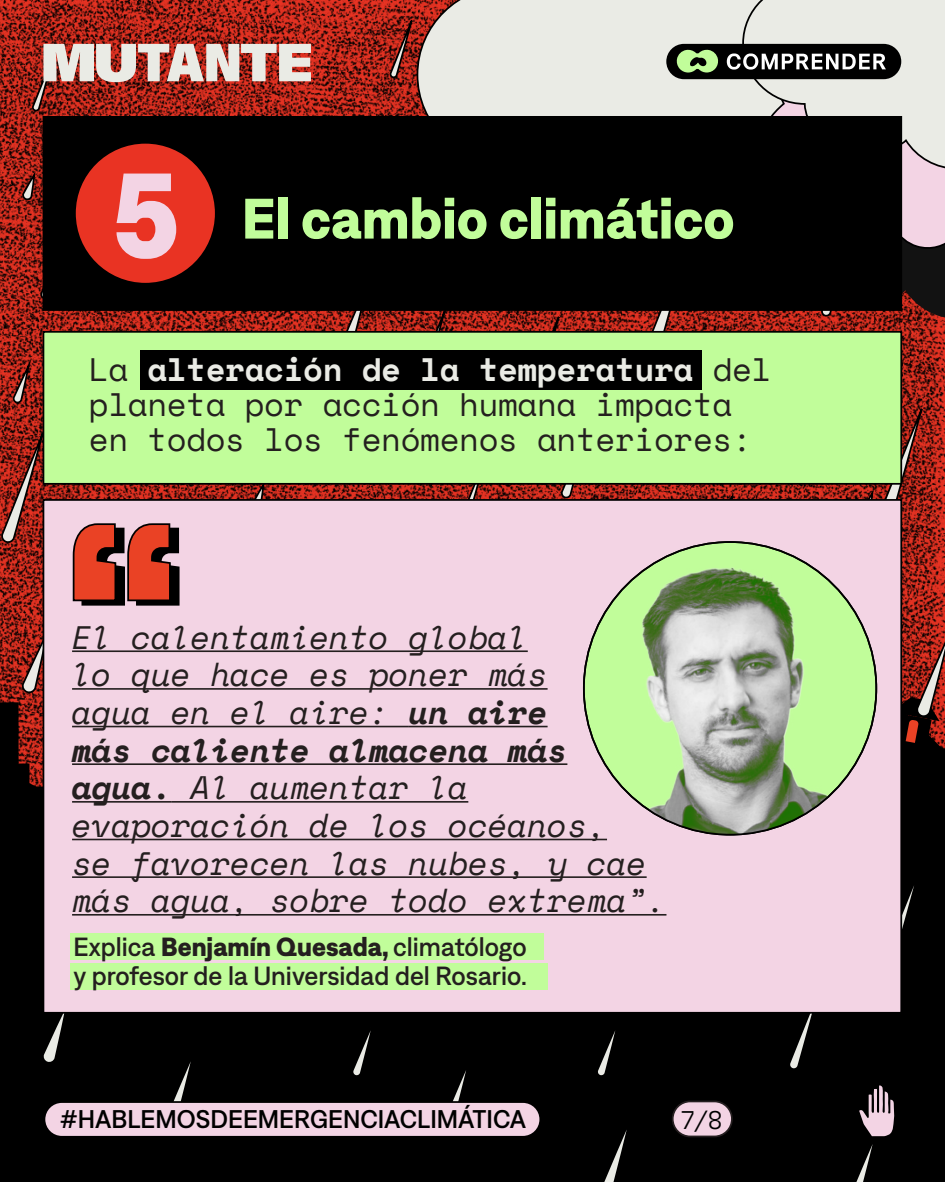
<style>
.page{position:relative;width:945px;height:1182px;background:#fff}
.page>*{position:absolute;margin:0;border:0;box-sizing:border-box;transform-origin:0 0}
.t1{font:700 56.88px "Denim";color:#c1fd9a}
.t2{font:italic 32.38px/37.6px "Space Mono";color:#241f1f}
.t3{font:32.38px/35px "Space Mono";letter-spacing:-.01em;color:#241f1f}
.t4{font:500 26.25px/28.9px "Denim";color:#241f1f}
.t5{font:500 25.55px "Denim";color:#000}
.t6{font:25.55px "GT Flexa ALLNEU7";color:#000}
.s1{font-size:120.4px;color:#f3d4e4}
.s2{font-weight:700;color:#eaebe5}
.s3{font-weight:700}
</style>
<div class="page">
<img style="left:0;top:0;width:945px;height:632px">
<div style="left:0;top:939px;width:723px;height:242px;background:#000"></div>
<div style="left:723px;top:966px;width:222px;height:215px;background:#000"></div>
<svg style="left:12px;top:365px;width:18px;height:38px"></svg>
<svg style="left:1px;top:433px;width:44px;height:110px"></svg>
<svg style="left:39px;top:238px;width:4px;height:60px"></svg>
<svg style="left:22px;top:175px;width:14px;height:25px"></svg>
<svg style="left:42px;top:1002px;width:27px;height:61px"></svg>
<svg style="left:0;top:632px;width:43px;height:307px"></svg>
<svg style="left:253px;top:485px;width:12px;height:14px"></svg>
<svg style="left:720px;top:496px;width:14px;height:3px"></svg>
<svg style="left:857px;top:493px;width:17px;height:6px"></svg>
<svg style="left:162px;top:1050px;width:34px;height:50px"></svg>
<svg style="left:560px;top:484px;width:26px;height:14px"></svg>
<svg style="left:788px;top:1013px;width:34px;height:56px"></svg>
<svg style="left:880px;top:409px;width:43px;height:110px"></svg>
<svg style="left:457px;top:484px;width:30px;height:15px"></svg>
<svg style="left:902px;top:632px;width:43px;height:334px"></svg>
<svg style="left:400px;top:311px;width:46px;height:20px"></svg>
<svg style="left:600px;top:1119px;width:32px;height:62px"></svg>
<svg style="left:338px;top:311px;width:32px;height:20px"></svg>
<svg style="left:536px;top:317px;width:25px;height:14px"></svg>
<svg style="left:647px;top:311px;width:44px;height:20px"></svg>
<svg style="left:446px;top:1059px;width:25px;height:41px"></svg>
<svg style="left:595px;top:1019px;width:26px;height:57px"></svg>
<svg style="left:351px;top:1019px;width:25px;height:57px"></svg>
<svg style="left:389px;top:21px;width:24px;height:57px"></svg>
<svg style="left:743px;top:264px;width:202px;height:54px;fill:#121212"></svg>
<div style="left:416px;top:0;width:311px;height:116px;background:#eaebe5"></div>
<svg style="left:902px;top:216px;width:43px;height:48px"></svg>
<div style="left:43px;top:331px;width:859px;height:153px;background:#c1fd9a;border:2px solid #000"></div>
<div style="left:43px;top:116px;width:859px;height:195px;background:#000;border:2px solid #000"></div>
<div style="left:43px;top:499px;width:859px;height:514px;background:#f3d4e4;border:2px solid #000"></div>
<img style="left:584px;top:547px;width:292px;height:287px">
<div style="left:70px;top:933px;width:473px;height:26px;background:#c1fd9a"></div>
<div style="left:71px;top:963px;width:477px;height:26px;background:#c1fd9a"></div>
<div style="left:141px;top:350px;width:561px;height:40px;background:#000"></div>
<svg style="left:72px;top:523px;width:108px;height:83px"></svg>
<hr style="left:72px;top:650px;width:456px;height:2px;background:#241f1f">
<hr style="left:72px;top:688px;width:476px;height:1px;background:#241f1f">
<hr style="left:72px;top:725px;width:337px;height:2px;background:#241f1f">
<hr style="left:409px;top:725px;width:139px;height:2px;background:#241f1f">
<hr style="left:72px;top:763px;width:495px;height:2px;background:#241f1f">
<hr style="left:72px;top:801px;width:99px;height:1px;background:#241f1f">
<hr style="left:171px;top:801px;width:297px;height:1px;background:#241f1f">
<hr style="left:72px;top:838px;width:535px;height:2px;background:#241f1f">
<hr style="left:72px;top:876px;width:575px;height:1px;background:#241f1f">
<hr style="left:72px;top:913px;width:594px;height:2px;background:#241f1f">
<div style="left:75px;top:143px;width:141px;height:141px;background:#e93323;border-radius:50%"></div>
<svg style="left:31px;top:44px;width:280px;height:67px"></svg>
<svg style="left:853px;top:1083px;width:43px;height:98px"></svg>
<div style="left:44px;top:1101px;width:496px;height:35px;background:#f3d4e4;border-radius:17px"></div>
<div style="left:44px;top:1100px;width:497px;height:37px;border:2px solid #000;border-radius:17px"></div>
<div style="left:666px;top:44px;width:235px;height:35px;background:#000;border-radius:18px"></div>
<svg style="left:654px;top:49px;width:65px;height:70px"></svg>
<svg style="left:727px;top:0;width:218px;height:216px"></svg>
<div style="left:673px;top:1101px;width:59px;height:35px;background:#f3d4e4;border-radius:18px"></div>
<div style="left:672px;top:1100px;width:61px;height:37px;border:2px solid #251f20;border-radius:18px"></div>
<h1 class="t1" style="left:113px;top:175px;width:624px"><span class="s1">5</span> El cambio climático</h1>
<p class="t3" style="left:89px;top:351px;width:684px">La <span class="s2">alteración de la temperatura</span> del planeta por acción humana impacta en todos los fenómenos anteriores:</p>
<p class="t2" style="left:72px;top:617px;width:596px">El calentamiento global<br>lo que hace es poner más<br>agua en el aire: <span class="s3">un aire<br>más caliente almacena más agua.</span> Al aumentar la evaporación de los océanos,<br>se favorecen las nubes, y cae más agua, sobre todo extrema”.</p>
<p class="t4" style="left:74px;top:930px;width:455px">Explica <span class="s3">Benjamín Quesada,</span> climatólogo y profesor de la Universidad del Rosario.</p>
<p class="t5" style="left:60px;top:1099px;width:467px">#HABLEMOSDEEMERGENCIACLIMÁTICA</p>
<p class="t6" style="left:682px;top:1106px;width:42px">7/8</p>
</div>
